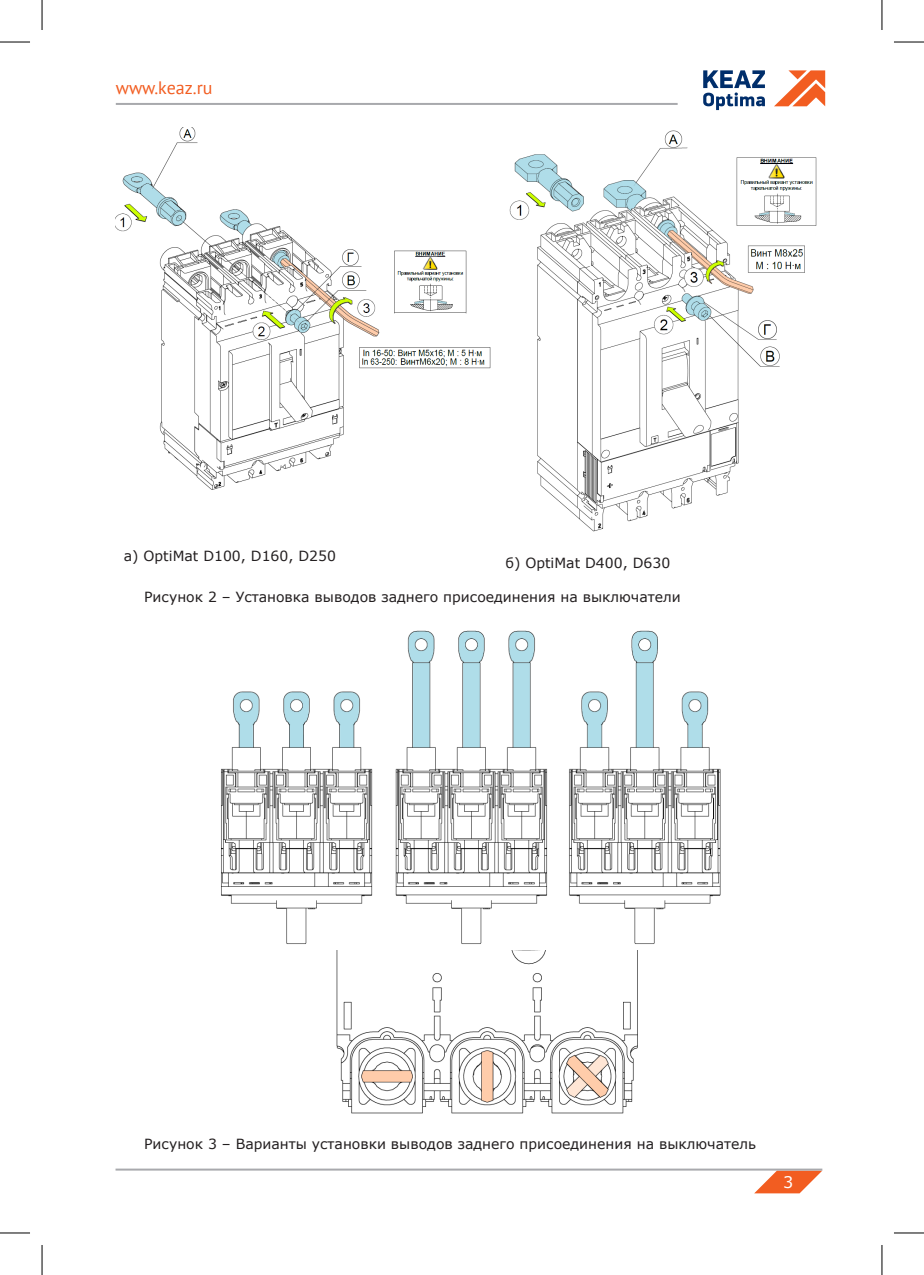
<style>
.page{position:relative;width:924px;height:1275px;background:#fff}
.page>*{position:absolute;margin:0;border:0;box-sizing:border-box;transform-origin:0 0}
.t1{font:18px "PT Sans";color:#f25d21}
.t2{font:16px "Verdana";color:#fff}
.t3{font:14px "Verdana";color:#231f20}
</style>
<div class="page">
<hr style="left:116px;top:103px;width:561px;height:2px;background:#a8a9ad">
<svg style="left:774px;top:70px;width:50px;height:36px"></svg>
<svg style="left:703px;top:70px;width:61px;height:40px"></svg>
<svg style="left:753px;top:1170px;width:69px;height:23px"></svg>
<hr style="left:115px;top:1168px;width:707px;height:2px;background:#a8a9ad">
<img style="left:116px;top:127px;width:375px;height:363px">
<img style="left:509px;top:130px;width:308px;height:402px">
<img style="left:221px;top:630px;width:500px;height:314px">
<img style="left:336px;top:951px;width:302px;height:163px">
<hr style="left:0;top:42px;width:30px;height:1px;background:#000">
<hr style="left:893px;top:42px;width:30px;height:1px;background:#000">
<hr style="left:0;top:1232px;width:30px;height:1px;background:#000">
<hr style="left:893px;top:1232px;width:30px;height:1px;background:#000">
<hr style="left:42px;top:0;width:1px;height:30px;background:#000">
<hr style="left:42px;top:1245px;width:1px;height:30px;background:#000">
<hr style="left:881px;top:0;width:1px;height:30px;background:#000">
<hr style="left:881px;top:1245px;width:1px;height:30px;background:#000">
<p class="t1" style="left:116px;top:76px;width:98px">www.keaz.ru</p>
<p class="t3" style="left:124px;top:546px;width:214px">а) OptiMat D100, D160, D250</p>
<p class="t3" style="left:505px;top:553px;width:166px">б) OptiMat D400, D630</p>
<p class="t3" style="left:144px;top:587px;width:538px">Рисунок 2 – Установка выводов заднего присоединения на выключатели</p>
<p class="t3" style="left:144px;top:1134px;width:613px">Рисунок 3 – Варианты установки выводов заднего присоединения на выключатель</p>
<p class="t2" style="left:782px;top:1171px;width:12px">3</p>
</div>
